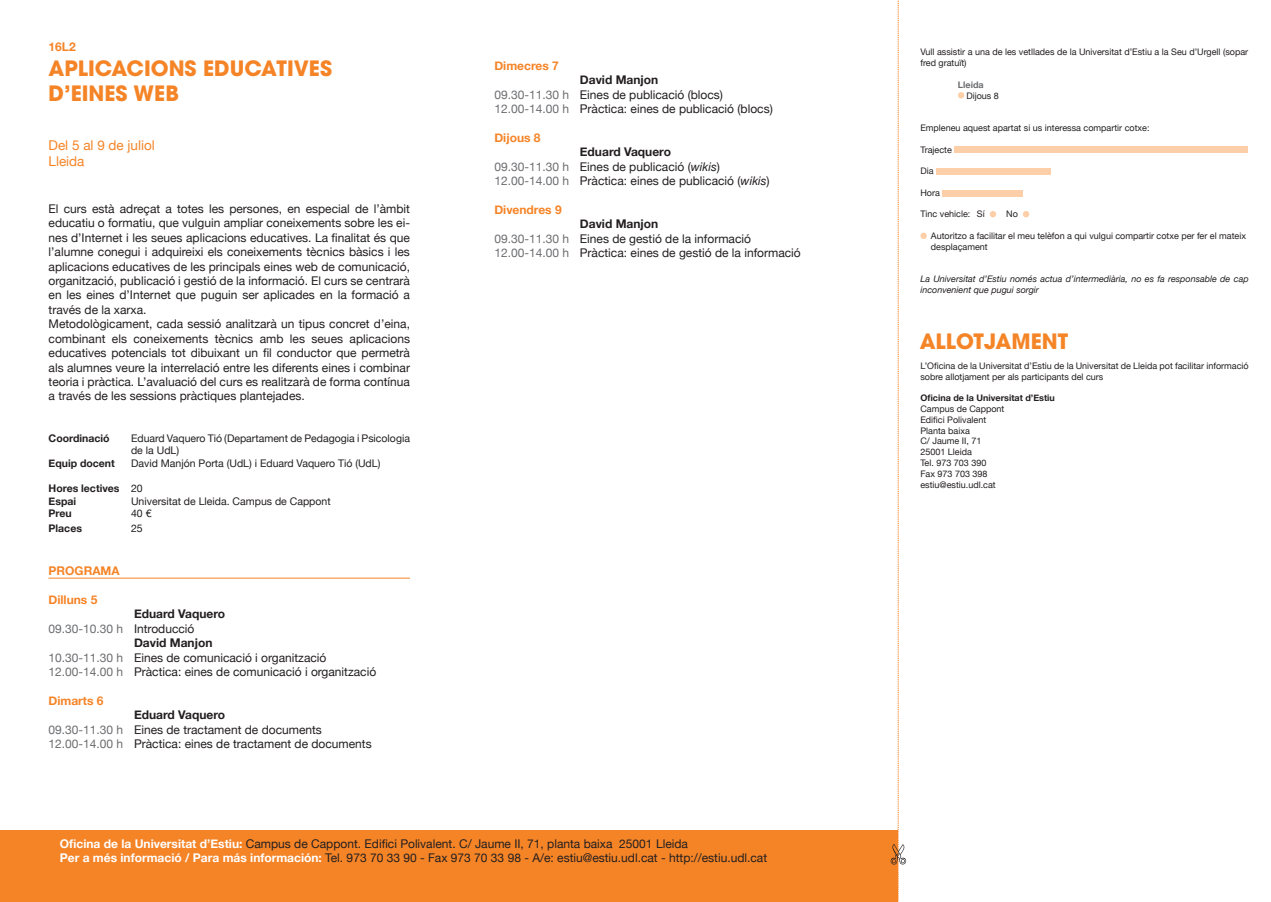
<style>
.page{position:relative;width:1271px;height:902px;background:#fff}
.page>*{position:absolute;margin:0;border:0;box-sizing:border-box;transform-origin:0 0}
.t1{font:700 21px/25.2px "Avant Garde";color:#f58427}
.t2{font:13.5px/16.2px "Helvetica Neue";color:#f58427}
.t3{font:12px/14.4px "Helvetica Neue";color:#231f20}
.t4{font:700 12px "Helvetica Neue";color:#f58427}
.t5{font:700 12px "Helvetica Neue";color:#231f20}
.t6{font:12px "Helvetica Neue";color:#6c6d70}
.t7{font:10.5px/12.6px "Helvetica Neue";color:#231f20}
.t8{font:700 10.5px/12.6px "Helvetica Neue";color:#231f20}
.t9{font:9px/10.8px "Helvetica Neue";color:#231f20}
.t10{font:italic 9px/10.8px "Helvetica Neue";color:#231f20}
.t11{font:700 9px "Helvetica Neue";color:#231f20}
.t12{font:700 9px "Helvetica Neue";color:#6c6d70}
.s1{font-weight:400}
.s2{color:#231f20}
.s3{color:#6c6d70}
.s4{font-weight:700}
.s5{font-style:italic}
.s6{font-weight:700;color:#fff}
</style>
<div class="page">
<div style="left:0;top:829px;width:898px;height:72px;background:#f58427"></div>
<svg style="left:891px;top:0;width:15px;height:901px"></svg>
<svg style="left:958px;top:92px;width:6px;height:6px"></svg>
<svg style="left:990px;top:211px;width:6px;height:6px"></svg>
<svg style="left:1023px;top:211px;width:6px;height:6px"></svg>
<div style="left:920px;top:232px;width:7px;height:7px;background:#fdcfa8;border-radius:50%"></div>
<div style="left:954px;top:146px;width:294px;height:7px;background:#fdcfa8"></div>
<div style="left:936px;top:168px;width:114px;height:6px;background:#fdcfa8"></div>
<div style="left:942px;top:190px;width:80px;height:7px;background:#fdcfa8"></div>
<hr style="left:49px;top:577px;width:361px;height:1px;background:#f58427">
<p class="t4" style="left:49px;top:39px;width:29px">16L2</p>
<h1 class="t1" style="left:49px;top:56px;width:285px">APLICACIONS EDUCATIVES<br>D’EINES WEB</h1>
<p class="t2" style="left:49px;top:137px;width:108px">Del 5 al 9 de juliol<br>Lleida</p>
<p class="t3" style="left:49px;top:201px;width:363px">El curs està adreçat a totes les persones, en especial de l’àmbit educatiu o formatiu, que vulguin ampliar coneixements sobre les ei&shy;nes d’Internet i les seues aplicacions educatives. La finalitat és que l’alumne conegui i adquireixi els coneixements tècnics bàsics i les aplicacions educatives de les principals eines web de comunicació, organització, publicació i gestió de la informació. El curs se centrarà en les eines d’Internet que puguin ser aplicades en la formació a través de la xarxa.<br>Metodològicament, cada sessió analitzarà un tipus concret d’eina, combinant els coneixements tècnics amb les seues aplicacions educatives potencials tot dibuixant un fil conductor que permetrà als alumnes veure la interrelació entre les diferents eines i combinar teoria i pràctica. L’avaluació del curs es realitzarà de forma contínua a través de les sessions pràctiques plantejades.</p>
<p class="t8" style="left:49px;top:431px;width:63px">Coordinació</p>
<p class="t7" style="left:131px;top:431px;width:280px">Eduard Vaquero Tió (Departament de Pedagogia i Psicologia de la UdL)</p>
<p class="t8" style="left:49px;top:456px;width:68px">Equip docent</p>
<p class="t7" style="left:131px;top:456px;width:251px">David Manjón Porta (UdL) i Eduard Vaquero Tió (UdL)</p>
<p class="t8" style="left:49px;top:482px;width:96px">Hores lectives <span class="s1">20<br></span>Espai</p>
<p class="t7" style="left:131px;top:494px;width:201px">Universitat de Lleida. Campus de Cappont</p>
<p class="t8" style="left:49px;top:507px;width:25px">Preu</p>
<p class="t7" style="left:131px;top:507px;width:22px">40 €</p>
<p class="t8" style="left:49px;top:521px;width:35px">Places</p>
<p class="t7" style="left:131px;top:521px;width:13px">25</p>
<p class="t4" style="left:49px;top:563px;width:73px">PROGRAMA</p>
<p class="t4" style="left:49px;top:592px;width:50px">Dilluns 5</p>
<p class="t5" style="left:134px;top:606px;width:93px">Eduard Vaquero</p>
<p class="t6" style="left:49px;top:621px;width:147px">09.30-10.30 h <span class="s2">Introducció</span></p>
<p class="t5" style="left:134px;top:635px;width:80px">David Manjon</p>
<p class="t3" style="left:49px;top:649px;width:279px"><span class="s3">10.30-11.30 h</span> Eines de comunicació i organització</p>
<p class="t3" style="left:49px;top:664px;width:329px"><span class="s3">12.00-14.00 h</span> Pràctica: eines de comunicació i organització</p>
<p class="t4" style="left:49px;top:693px;width:57px">Dimarts 6</p>
<p class="t3" style="left:49px;top:707px;width:325px;text-indent:86px"><span class="s4">Eduard Vaquero<br></span><span class="s3">09.30-11.30 h</span> Eines de tractament de documents<br><span class="s3">12.00-14.00 h</span> Pràctica: eines de tractament de documents</p>
<p class="t4" style="left:494px;top:58px;width:66px">Dimecres 7</p>
<p class="t3" style="left:494px;top:73px;width:280px;text-indent:86px"><span class="s4">David Manjon<br></span><span class="s3">09.30-11.30 h</span> Eines de publicació (blocs)<br><span class="s3">12.00-14.00 h</span> Pràctica: eines de publicació (blocs)</p>
<p class="t4" style="left:494px;top:130px;width:48px">Dijous 8</p>
<p class="t3" style="left:494px;top:145px;width:277px;text-indent:86px"><span class="s4">Eduard Vaquero<br></span><span class="s3">09.30-11.30 h</span> Eines de publicació (<span class="s5">wikis</span>)<br><span class="s3">12.00-14.00 h</span> Pràctica: eines de publicació (<span class="s5">wikis</span>)</p>
<p class="t4" style="left:494px;top:202px;width:69px">Divendres 9</p>
<p class="t3" style="left:494px;top:217px;width:308px;text-indent:86px"><span class="s4">David Manjon<br></span><span class="s3">09.30-11.30 h</span> Eines de gestió de la informació<br><span class="s3">12.00-14.00 h</span> Pràctica: eines de gestió de la informació</p>
<p class="t3" style="left:60px;top:835px;width:709px"><span class="s6">Oficina de la Universitat d’Estiu:</span> Campus de Cappont. Edifici Polivalent. C/ Jaume II, 71, planta baixa 25001 Lleida<br><span class="s6">Per a més informació / Para más información:</span> Tel. 973 70 33 90 - Fax 973 70 33 98 - A/e: estiu@estiu.udl.cat - http://estiu.udl.cat</p>
<p class="t9" style="left:920px;top:46px;width:329px">Vull assistir a una de les vetllades de la Universitat d’Estiu a la Seu d’Urgell (sopar fred gratuït)</p>
<p class="t12" style="left:958px;top:79px;width:27px">Lleida</p>
<p class="t9" style="left:966px;top:90px;width:34px">Dijous 8</p>
<p class="t9" style="left:920px;top:122px;width:231px">Empleneu aquest apartat si us interessa compartir cotxe:</p>
<p class="t9" style="left:920px;top:144px;width:33px">Trajecte</p>
<p class="t9" style="left:920px;top:165px;width:15px">Dia</p>
<p class="t9" style="left:920px;top:187px;width:21px">Hora</p>
<p class="t9" style="left:920px;top:208px;width:66px">Tinc vehicle: Sí</p>
<p class="t9" style="left:1006px;top:208px;width:13px">No</p>
<p class="t9" style="left:931px;top:230px;width:317px">Autoritzo a facilitar el meu telèfon a qui vulgui compartir cotxe per fer el mateix desplaçament</p>
<p class="t10" style="left:920px;top:273px;width:330px">La Universitat d’Estiu només actua d’intermediària, no es fa responsable de cap inconvenient que pugui sorgir</p>
<h1 class="t1" style="left:920px;top:328px;width:150px">ALLOTJAMENT</h1>
<p class="t9" style="left:920px;top:360px;width:330px">L’Oficina de la Universitat d’Estiu de la Universitat de Lleida pot facilitar informació sobre allotjament per als participants del curs</p>
<p class="t11" style="left:920px;top:392px;width:136px">Oficina de la Universitat d’Estiu</p>
<p class="t9" style="left:920px;top:403px;width:86px">Campus de Cappont<br>Edifici Polivalent<br>Planta baixa<br>C/ Jaume II, 71<br>25001 Lleida<br>Tel. 973 703 390<br>Fax 973 703 398 estiu@estiu.udl.cat</p>
</div>
